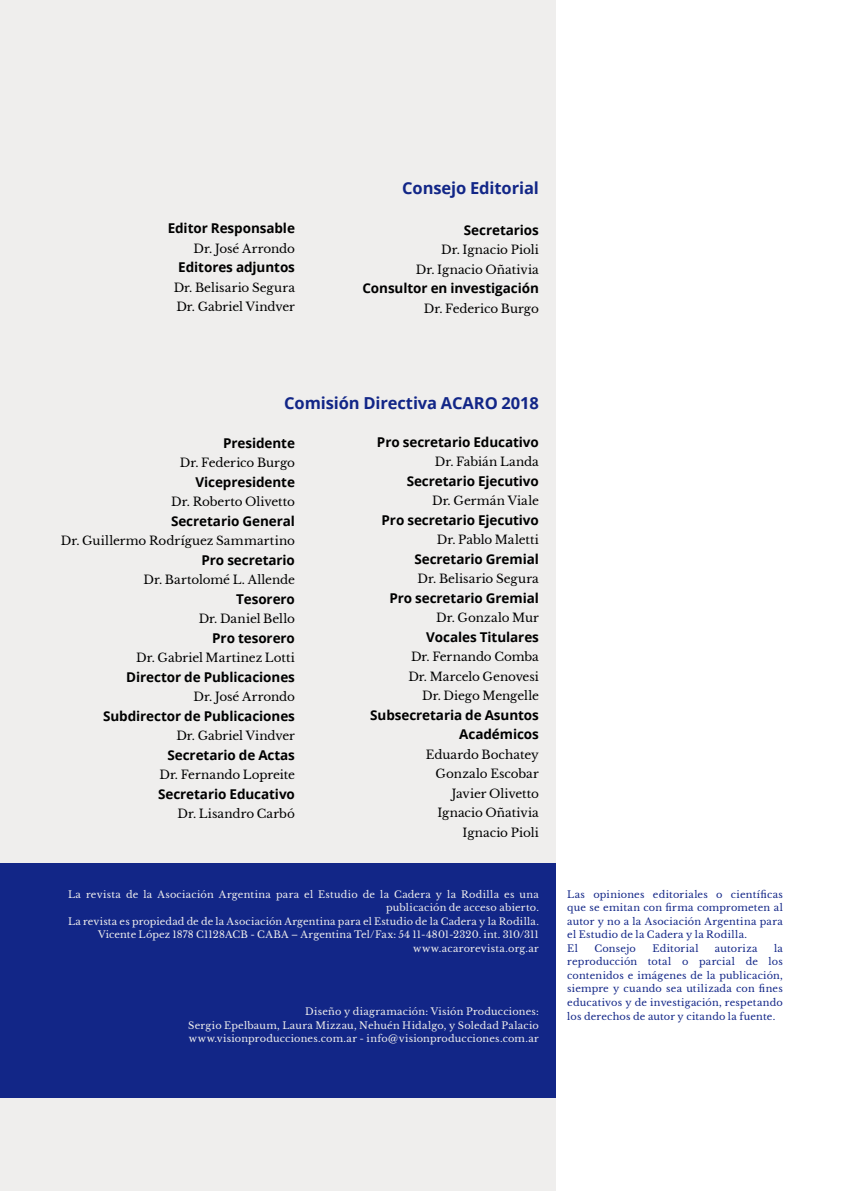
<style>
.page{position:relative;width:851px;height:1191px;background:#fff}
.page>*{position:absolute;margin:0;border:0;box-sizing:border-box;transform-origin:0 0}
.t1{font:700 16.5px "Open Sans";letter-spacing:-.005em;color:#122687}
.t2{font:700 13.5px/19.5px "Open Sans";letter-spacing:-.005em;color:#000;text-align:right}
.t3{font:12px/19.5px "Libre Baskerville";color:#000;text-align:right}
.t4{font:9.75px/13.5px "Libre Baskerville";letter-spacing:.015em;color:#efeeed;text-align:right}
.t5{font:9.75px/13.5px "Libre Baskerville";letter-spacing:.02em;color:#122687}
</style>
<div class="page">
<div style="left:0;top:0;width:556px;height:1191px;background:#efeeed"></div>
<div style="left:0;top:863px;width:556px;height:234px;background:#122687"></div>
<p class="t2" style="left:168px;top:218px;width:129px">Editor Responsable</p>
<p class="t3" style="left:194px;top:239px;width:103px">Dr. José Arrondo</p>
<p class="t2" style="left:178px;top:257px;width:118px">Editores adjuntos</p>
<p class="t3" style="left:174px;top:278px;width:123px;text-align:left">Dr. Belisario Segura<br>Dr. Gabriel Vindver</p>
<h1 class="t1" style="left:402px;top:177px;width:138px">Consejo Editorial</h1>
<p class="t2" style="left:464px;top:220px;width:76px">Secretarios</p>
<p class="t3" style="left:416px;top:240px;width:124px">Dr. Ignacio Pioli<br>Dr. Ignacio Oñativia</p>
<p class="t2" style="left:362px;top:278px;width:178px">Consultor en investigación</p>
<p class="t3" style="left:424px;top:299px;width:117px">Dr. Federico Burgo</p>
<h1 class="t1" style="left:284px;top:391px;width:256px">Comisión Directiva ACARO 2018</h1>
<p class="t2" style="left:223px;top:433px;width:73px">Presidente</p>
<p class="t3" style="left:180px;top:453px;width:117px">Dr. Federico Burgo</p>
<p class="t2" style="left:195px;top:472px;width:101px">Vicepresidente</p>
<p class="t3" style="left:171px;top:492px;width:125px">Dr. Roberto Olivetto</p>
<p class="t2" style="left:171px;top:511px;width:125px">Secretario General</p>
<p class="t3" style="left:61px;top:531px;width:235px">Dr. Guillermo Rodríguez Sammartino</p>
<p class="t2" style="left:201px;top:550px;width:95px">Pro secretario</p>
<p class="t3" style="left:143px;top:570px;width:153px">Dr. Bartolomé L. Allende</p>
<p class="t2" style="left:236px;top:589px;width:60px">Tesorero</p>
<p class="t3" style="left:199px;top:609px;width:98px">Dr. Daniel Bello</p>
<p class="t2" style="left:212px;top:628px;width:84px">Pro tesorero</p>
<p class="t3" style="left:136px;top:648px;width:160px">Dr. Gabriel Martinez Lotti</p>
<p class="t2" style="left:126px;top:667px;width:170px">Director de Publicaciones</p>
<p class="t3" style="left:194px;top:687px;width:103px">Dr. José Arrondo</p>
<p class="t2" style="left:103px;top:706px;width:193px">Subdirector de Publicaciones</p>
<p class="t3" style="left:176px;top:726px;width:120px">Dr. Gabriel Vindver</p>
<p class="t2" style="left:167px;top:745px;width:129px">Secretario de Actas</p>
<p class="t3" style="left:159px;top:765px;width:137px">Dr. Fernando Lopreite</p>
<p class="t2" style="left:158px;top:784px;width:138px">Secretario Educativo</p>
<p class="t3" style="left:177px;top:804px;width:119px">Dr. Lisandro Carbó</p>
<p class="t2" style="left:377px;top:431px;width:163px">Pro secretario Educativo</p>
<p class="t3" style="left:434px;top:452px;width:106px">Dr. Fabián Landa</p>
<p class="t2" style="left:406px;top:470px;width:134px">Secretario Ejecutivo</p>
<p class="t3" style="left:432px;top:491px;width:108px">Dr. Germán Viale</p>
<p class="t2" style="left:381px;top:509px;width:159px">Pro secretario Ejecutivo</p>
<p class="t3" style="left:437px;top:530px;width:104px">Dr. Pablo Maletti</p>
<p class="t2" style="left:414px;top:548px;width:126px">Secretario Gremial</p>
<p class="t3" style="left:417px;top:569px;width:123px">Dr. Belisario Segura</p>
<p class="t2" style="left:389px;top:587px;width:151px">Pro secretario Gremial</p>
<p class="t3" style="left:436px;top:608px;width:104px">Dr. Gonzalo Mur</p>
<p class="t2" style="left:426px;top:626px;width:114px">Vocales Titulares</p>
<p class="t3" style="left:408px;top:647px;width:132px">Dr. Fernando Comba<br>Dr. Marcelo Genovesi<br>Dr. Diego Mengelle</p>
<p class="t2" style="left:370px;top:704px;width:170px">Subsecretaria de Asuntos<br>Académicos</p>
<p class="t3" style="left:426px;top:744px;width:115px">Eduardo Bochatey<br>Gonzalo Escobar<br>Javier Olivetto<br>Ignacio Oñativia<br>Ignacio Pioli</p>
<p class="t4" style="left:68px;top:887px;width:472px">La revista de la Asociación Argentina para el Estudio de la Cadera y la Rodilla es una publicación de acceso abierto.<br>La revista es propiedad de de la Asociación Argentina para el Estudio de la Cadera y la Rodilla.<br>Vicente López 1878 C1128ACB - CABA – Argentina Tel/Fax: 54 11-4801-2320. int. 310/311 www.acarorevista.org.ar</p>
<p class="t4" style="left:188px;top:1004px;width:352px;text-align:justify;text-indent:117px">Diseño y diagramación: Visión Producciones:<br>Sergio Epelbaum, Laura Mizzau, Nehuén Hidalgo, y Soledad Palacio www.visionproducciones.com.ar - info@visionproducciones.com.ar</p>
<p class="t5" style="left:567px;top:887px;width:217px">Las opiniones editoriales o científicas que se emitan con firma comprometen al autor y no a la Asociación Argentina para el Estudio de la Cadera y la Rodilla.<br>El</p>
<p class="t5" style="left:567px;top:941px;width:217px;text-align:justify;text-indent:207px">la reproducción total o parcial de los contenidos e imágenes de la publicación, siempre y cuando sea utilizada con fines educativos y de investigación, respetando los derechos de autor y citando la fuente.</p>
<p class="t5" style="left:594px;top:941px;width:43px">Consejo</p>
<p class="t5" style="left:652px;top:941px;width:48px">Editorial</p>
<p class="t5" style="left:714px;top:941px;width:44px">autoriza</p>
</div>
